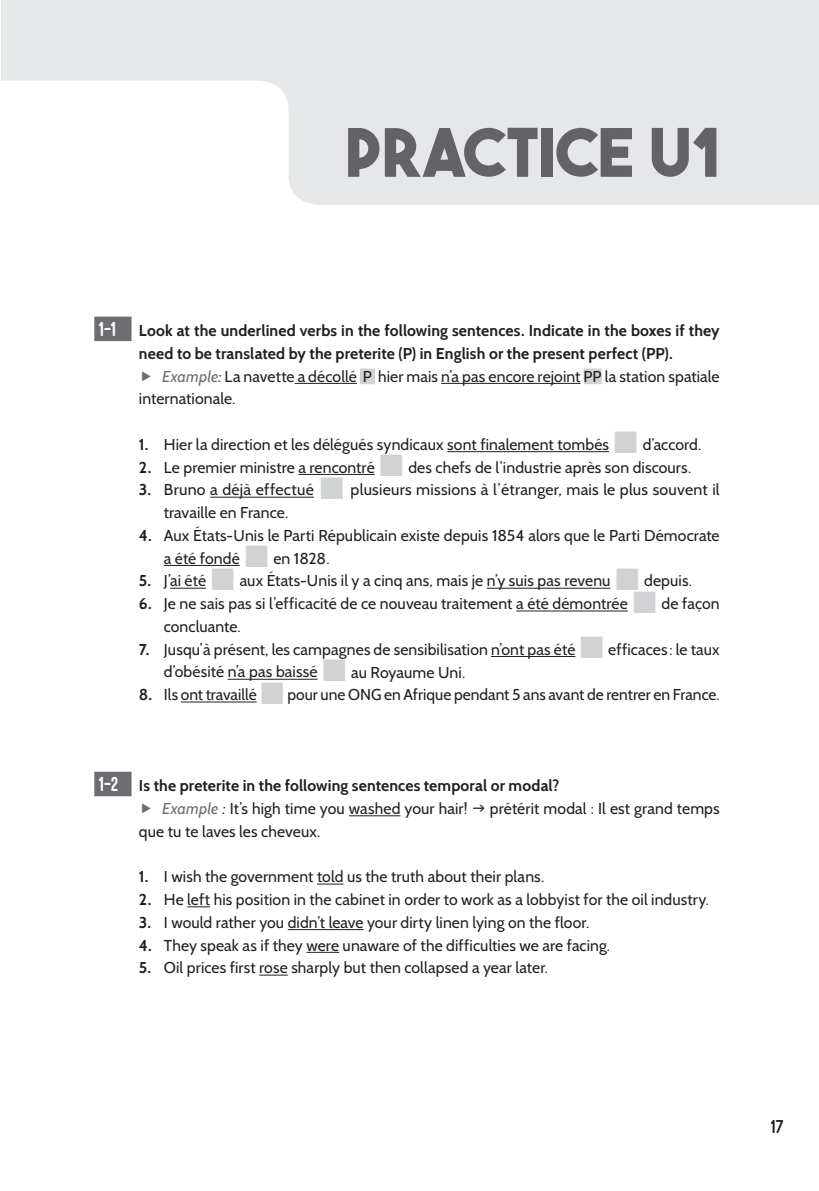
<style>
.page{position:relative;width:819px;height:1191px;background:#fff}
.page>*{position:absolute;margin:0;border:0;box-sizing:border-box;transform-origin:0 0}
.t1{font:66.5px "The Bold Font";letter-spacing:-.01em;color:#636366}
.t2{font:800 19.25px "Ostrich Sans";color:#231f20}
.t3{font:15.75px/22.8px "Cabin";letter-spacing:.01em;color:#231f20}
.t4{font:700 15.75px/22.8px "Cabin";letter-spacing:.01em;color:#231f20;text-align:center}
.s1{font-family:"Ostrich Sans";font-weight:800;font-size:21px;color:#fff}
.s2{font-style:italic;color:#6c6d70}
.s3{font-style:italic}
.s4{font-weight:700}
.s5{font-weight:400;font-style:italic;color:#6c6d70}
.s6{font-weight:400;font-style:italic}
.s7{font-weight:400}
</style>
<div class="page">
<svg style="left:1px;top:0;width:818px;height:205px;fill:#e6e7e9"></svg>
<div style="left:94px;top:316px;width:37px;height:25px;background:#6c6d70"></div>
<hr style="left:295px;top:383px;width:62px;height:1px;background:#231f20">
<div style="left:360px;top:368px;width:15px;height:16px;background:#d1d2d4"></div>
<hr style="left:441px;top:383px;width:139px;height:1px;background:#231f20">
<div style="left:583px;top:368px;width:18px;height:16px;background:#d1d2d4"></div>
<hr style="left:447px;top:451px;width:162px;height:1px;background:#231f20">
<hr style="left:298px;top:474px;width:77px;height:1px;background:#231f20">
<hr style="left:210px;top:497px;width:104px;height:1px;background:#231f20">
<hr style="left:164px;top:565px;width:76px;height:1px;background:#231f20">
<hr style="left:170px;top:588px;width:36px;height:1px;background:#231f20">
<hr style="left:487px;top:588px;width:123px;height:1px;background:#231f20">
<hr style="left:516px;top:610px;width:111px;height:1px;background:#231f20">
<hr style="left:491px;top:656px;width:84px;height:1px;background:#231f20">
<hr style="left:228px;top:679px;width:89px;height:1px;background:#231f20">
<hr style="left:181px;top:701px;width:75px;height:1px;background:#231f20">
<div style="left:94px;top:771px;width:37px;height:25px;background:#6c6d70"></div>
<hr style="left:349px;top:815px;width:51px;height:1px;background:#231f20">
<svg style="left:317px;top:883px;width:26px;height:1px"></svg>
<svg style="left:187px;top:906px;width:23px;height:1px"></svg>
<hr style="left:288px;top:929px;width:75px;height:1px;background:#231f20">
<hr style="left:306px;top:952px;width:33px;height:1px;background:#231f20">
<svg style="left:259px;top:974px;width:29px;height:1px"></svg>
<svg style="left:616px;top:610px;width:12px;height:2px"></svg>
<h1 class="t1" style="left:345px;top:110px;width:376px">PRACTICE U1</h1>
<p class="t4" style="left:99px;top:319px;width:622px"><span class="s1">1-1</span> Look at the underlined verbs in the following sentences. Indicate in the boxes if they need to be translated by the preterite (P) in English or the present perfect (PP).</p>
<p class="t3" style="left:139px;top:364px;width:582px;text-indent:23px"><span class="s2">Example</span><span class="s3">:</span> La navette a décollé P hier mais n’a pas encore rejoint PP la station spatiale internationale.</p>
<p class="t3" style="left:139px;top:433px;width:471px"><span class="s4">1.</span> Hier la direction et les délégués syndicaux sont finalement tombés</p>
<p class="t3" style="left:642px;top:433px;width:60px">d’accord.</p>
<p class="t3" style="left:139px;top:455px;width:237px"><span class="s4">2.</span> Le premier ministre a rencontré</p>
<p class="t3" style="left:408px;top:455px;width:284px">des chefs de l’industrie après son discours.</p>
<p class="t3" style="left:139px;top:478px;width:176px"><span class="s4">3.</span> Bruno a déjà effectué</p>
<p class="t3" style="left:350px;top:478px;width:370px">plusieurs missions à l’étranger, mais le plus souvent il</p>
<p class="t3" style="left:164px;top:501px;width:126px">travaille en France.</p>
<p class="t3" style="left:164px;top:524px;width:557px;text-indent:-25px"><span class="s4">4.</span> Aux États-Unis le Parti Républicain existe depuis 1854 alors que le Parti Démocrate a été fondé</p>
<p class="t3" style="left:273px;top:546px;width:58px">en 1828.</p>
<p class="t3" style="left:139px;top:569px;width:69px"><span class="s4">5.</span> J’ai été</p>
<p class="t3" style="left:240px;top:569px;width:372px">aux États-Unis il y a cinq ans, mais je n’y suis pas revenu</p>
<p class="t3" style="left:644px;top:569px;width:49px">depuis.</p>
<p class="t3" style="left:139px;top:592px;width:490px"><span class="s4">6.</span> Je ne sais pas si l’efficacité de ce nouveau traitement a été démontrée</p>
<p class="t3" style="left:661px;top:592px;width:60px">de façon</p>
<p class="t3" style="left:164px;top:615px;width:79px">concluante.</p>
<p class="t3" style="left:139px;top:637px;width:438px"><span class="s4">7.</span> Jusqu’à présent, les campagnes de sensibilisation n’ont pas été</p>
<p class="t3" style="left:608px;top:637px;width:113px">efficaces : le taux</p>
<p class="t3" style="left:164px;top:660px;width:155px">d’obésité n’a pas baissé</p>
<p class="t3" style="left:351px;top:660px;width:116px">au Royaume Uni.</p>
<p class="t3" style="left:139px;top:683px;width:119px"><span class="s4">8.</span> Ils ont travaillé</p>
<p class="t3" style="left:287px;top:683px;width:434px">pour une ONG en Afrique pendant 5 ans avant de rentrer en France.</p>
<p class="t4" style="left:162px;top:774px;width:398px;text-align:left;text-indent:-63px"><span class="s1">1-2</span> Is the preterite in the following sentences temporal or modal?<br><span class="s5">Example</span> <span class="s6">:</span> <span class="s7">It’s high time you washed your hair!</span></p>
<p class="t3" style="left:490px;top:797px;width:231px">prétérit modal : Il est grand temps</p>
<p class="t3" style="left:139px;top:819px;width:183px">que tu te laves les cheveux.</p>
<p class="t3" style="left:139px;top:865px;width:407px"><span class="s4">1.</span> I wish the government told us the truth about their plans.</p>
<p class="t3" style="left:139px;top:888px;width:571px"><span class="s4">2.</span> He left his position in the cabinet in order to work as a lobbyist for the oil industry.</p>
<p class="t3" style="left:139px;top:910px;width:451px"><span class="s4">3.</span> I would rather you didn’t leave your dirty linen lying on the floor.</p>
<p class="t3" style="left:139px;top:933px;width:472px"><span class="s4">4.</span> They speak as if they were unaware of the difficulties we are facing.</p>
<p class="t3" style="left:139px;top:956px;width:410px"><span class="s4">5.</span> Oil prices first rose sharply but then collapsed a year later.</p>
<p class="t2" style="left:771px;top:1116px;width:15px">17</p>
</div>
